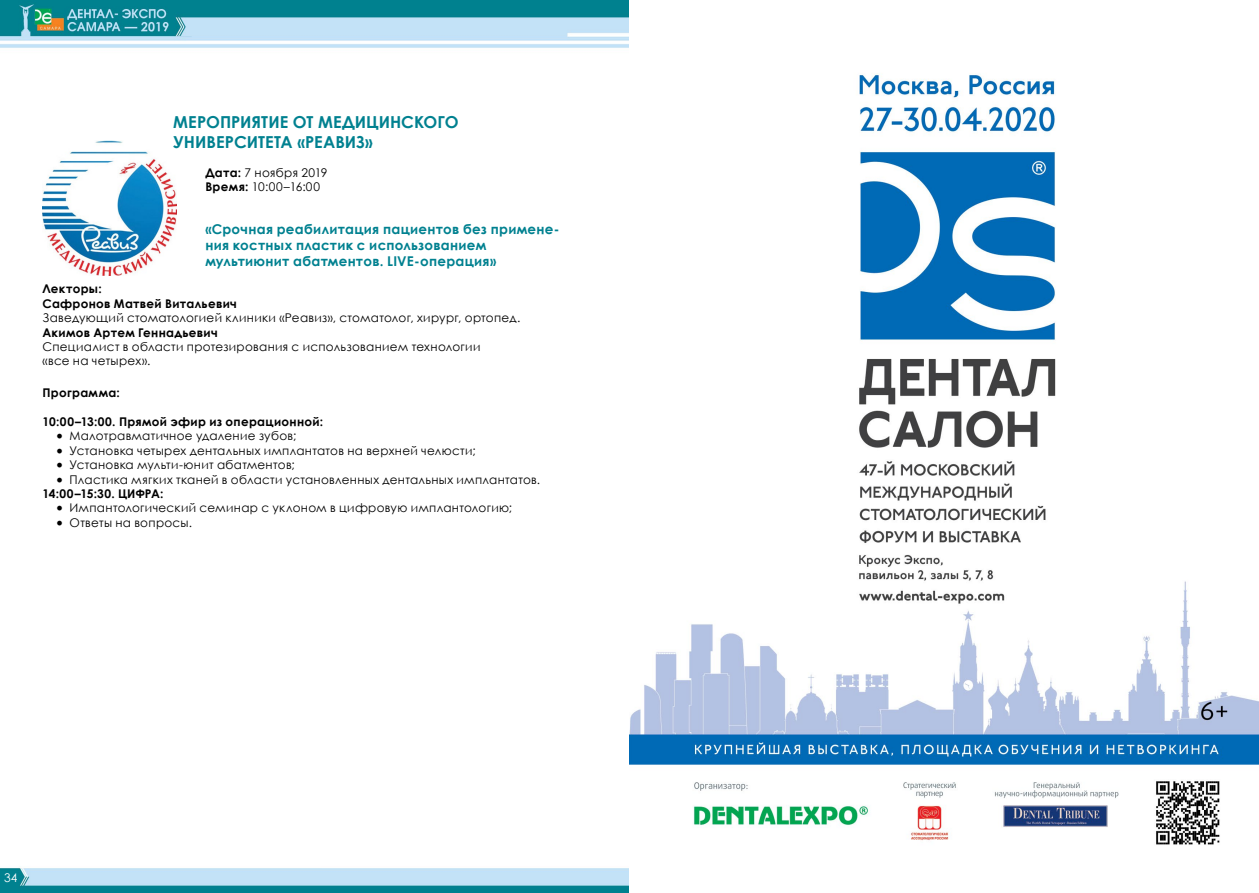
<style>
.page{position:relative;width:1259px;height:893px;background:#fff}
.page>*{position:absolute;margin:0;border:0;box-sizing:border-box;transform-origin:0 0}
.t1{font:700 16.5px/19.8px "Century Gothic";color:#008190}
.t2{font:700 13.5px/16.2px "Century Gothic";letter-spacing:.02em;color:#008190}
.t3{font:12px/14.4px "Century Gothic";letter-spacing:.025em;color:#000}
.t4{font:700 12px/14.4px "Century Gothic";letter-spacing:.025em;color:#000}
.t5{font:12px "Century Gothic";color:#fff}
.s1{font-weight:700}
.s2{font-family:"Minion Pro";font-size:18px}
</style>
<div class="page">
<img style="left:0;top:0;width:1259px;height:893px">
<img style="left:43px;top:140px;width:133px;height:135px">
<h1 class="t1" style="left:173px;top:112px;width:287px">МЕРОПРИЯТИЕ ОТ МЕДИЦИНСКОГО<br>УНИВЕРСИТЕТА «РЕАВИЗ»</h1>
<p class="t3" style="left:205px;top:165px;width:124px"><span class="s1">Дата:</span> 7 ноября 2019<br><span class="s1">Время:</span> 10:00–16:00</p>
<p class="t2" style="left:205px;top:220px;width:356px">«Срочная реабилитация пациентов без примене&shy;ния костных пластик с использованием мультиюнит абатментов. LIVE-операция»</p>
<p class="t4" style="left:43px;top:281px;width:196px">Лекторы:<br>Сафронов Матвей Витальевич</p>
<p class="t3" style="left:43px;top:311px;width:479px">Заведующий стоматологией клиники «Реавиз», стоматолог, хирург, ортопед.</p>
<p class="t4" style="left:43px;top:325px;width:177px">Акимов Артем Геннадьевич</p>
<p class="t3" style="left:43px;top:339px;width:439px">Специалист в области протезирования с использованием технологии «все на четырех».</p>
<p class="t4" style="left:43px;top:385px;width:79px">Программа:</p>
<p class="t4" style="left:43px;top:414px;width:282px">10:00–13:00. Прямой эфир из операционной:</p>
<p class="t3" style="left:56px;top:429px;width:242px"><span class="s2">•</span> Малотравматичное удаление зубов;</p>
<p class="t3" style="left:56px;top:443px;width:421px"><span class="s2">•</span> Установка четырех дентальных имплантатов на верхней челюсти;</p>
<p class="t3" style="left:56px;top:457px;width:240px"><span class="s2">•</span> Установка мульти-юнит абатментов;</p>
<p class="t3" style="left:43px;top:472px;width:499px;text-indent:14px"><span class="s2">•</span> Пластика мягких тканей в области установленных дентальных имплантатов.<br><span class="s1">14:00–15:30. ЦИФРА:</span></p>
<p class="t3" style="left:56px;top:501px;width:458px"><span class="s2">•</span> Импантологический семинар с уклоном в цифровую имплантологию;</p>
<p class="t3" style="left:56px;top:515px;width:138px"><span class="s2">•</span> Ответы на вопросы.</p>
<p class="t5" style="left:4px;top:869px;width:15px">34</p>
</div>
